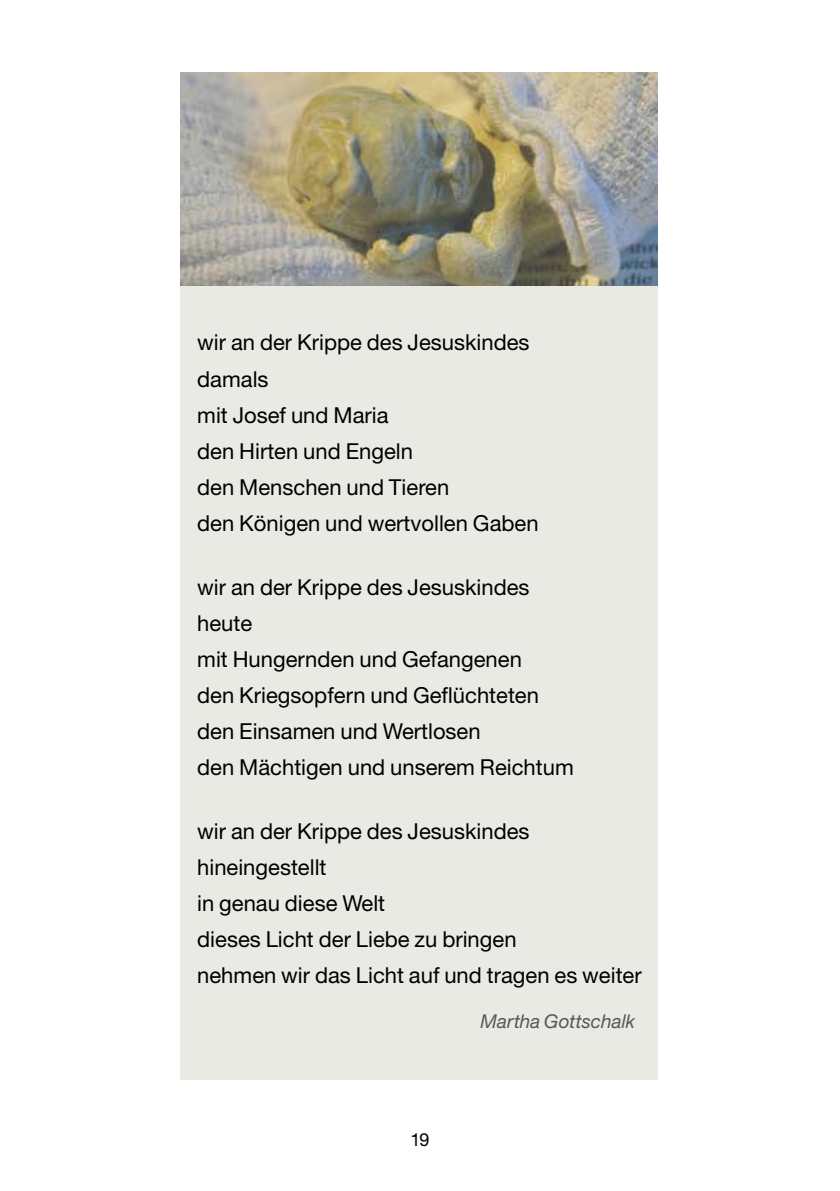
<style>
.page{position:relative;width:840px;height:1191px;background:#fff}
.page>*{position:absolute;margin:0;border:0;box-sizing:border-box;transform-origin:0 0}
.t1{font:22px/36px "Helvetica Neue LT";color:#000}
.t2{font:italic 19px "Helvetica Neue LT";letter-spacing:.005em;color:#565656}
.t3{font:18px "Helvetica Neue LT";color:#000}
</style>
<div class="page">
<div style="left:180px;top:285px;width:477px;height:794px;background:#eaeae4"></div>
<img style="left:180px;top:72px;width:477px;height:213px">
<p class="t1" style="left:197px;top:324px;width:343px">wir an der Krippe des Jesuskindes damals<br>mit Josef und Maria<br>den Hirten und Engeln<br>den Menschen und Tieren<br>den Königen und wertvollen Gaben</p>
<p class="t1" style="left:197px;top:569px;width:378px">wir an der Krippe des Jesuskindes heute<br>mit Hungernden und Gefangenen<br>den Kriegsopfern und Geflüchteten den Einsamen und Wertlosen<br>den Mächtigen und unserem Reichtum</p>
<p class="t1" style="left:197px;top:813px;width:446px">wir an der Krippe des Jesuskindes hineingestellt<br>in genau diese Welt<br>dieses Licht der Liebe zu bringen<br>nehmen wir das Licht auf und tragen es weiter</p>
<p class="t2" style="left:480px;top:1010px;width:156px">Martha Gottschalk</p>
<p class="t3" style="left:410px;top:1128px;width:21px">19</p>
</div>
